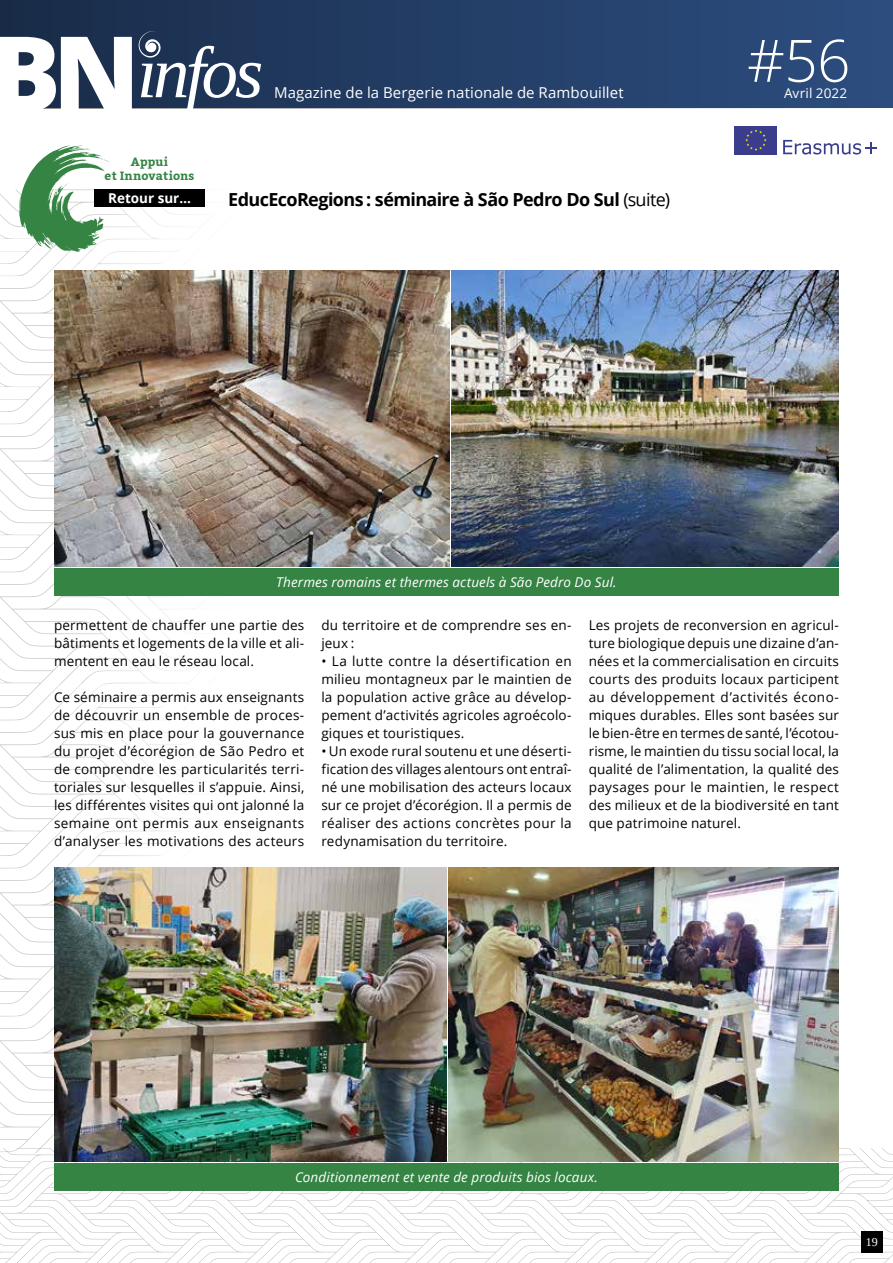
<style>
.page{position:relative;width:893px;height:1263px;background:#fff}
.page>*{position:absolute;margin:0;border:0;box-sizing:border-box;transform-origin:0 0}
.t1{font:800 104.55px "Open Sans";color:#fff}
.t2{font:300 58.5px "Open Sans";color:#fff}
.t3{font:700 18px "Open Sans";letter-spacing:-.035em;color:#000}
.t4{font:15px "Open Sans";letter-spacing:.005em;color:#fff}
.t5{font:13.5px/18px "Open Sans";letter-spacing:.015em;color:#000;text-align:justify}
.t6{font:italic 13.5px "Open Sans";letter-spacing:.01em;color:#fff}
.t7{font:700 13.5px "Open Sans";color:#fff}
.t8{font:13.5px "Open Sans";letter-spacing:.005em;color:#fff}
.t9{font:700 12px/14.4px "Kadwa";letter-spacing:.01em;color:#358444;text-align:center}
.t10{font:12px "Tinos";color:#fff}
.s1{font-weight:400}
</style>
<div class="page">
<div style="left:0;top:0;width:893px;height:108px;background:linear-gradient(to right,#192c49,#2d4e80)"></div>
<svg style="left:139px;top:31px;width:122px;height:78px"></svg>
<svg style="left:0;top:189px;width:304px;height:444px"></svg>
<svg style="left:0;top:604px;width:16px;height:29px"></svg>
<svg style="left:0;top:633px;width:191px;height:415px"></svg>
<svg style="left:0;top:1048px;width:893px;height:215px"></svg>
<div style="left:94px;top:189px;width:111px;height:17px;background:#000"></div>
<svg style="left:19px;top:145px;width:91px;height:107px"></svg>
<div style="left:54px;top:569px;width:785px;height:27px;background:#358444"></div>
<div style="left:54px;top:1163px;width:785px;height:28px;background:#358444"></div>
<div style="left:735px;top:126px;width:42px;height:28px;background:#3a3d8c"></div>
<svg style="left:745px;top:129px;width:22px;height:22px"></svg>
<svg style="left:783px;top:140px;width:93px;height:15px"></svg>
<img style="left:449px;top:867px;width:390px;height:294px">
<img style="left:54px;top:867px;width:392px;height:294px">
<img style="left:452px;top:270px;width:387px;height:296px">
<img style="left:54px;top:270px;width:395px;height:297px">
<h1 class="t1" style="left:-10px;top:-6px;width:151px">BN</h1>
<p class="t9" style="left:105px;top:154px;width:91px">Appui<br>et Innovations</p>
<p class="t7" style="left:108px;top:189px;width:84px">Retour sur…</p>
<p class="t4" style="left:274px;top:82px;width:351px">Magazine de la Bergerie nationale de Rambouillet</p>
<h3 class="t3" style="left:228px;top:187px;width:443px">EducEcoRegions : séminaire à São Pedro Do Sul <span class="s1">(suite)</span></h3>
<h2 class="t2" style="left:747px;top:20px;width:105px">#56</h2>
<p class="t8" style="left:784px;top:84px;width:65px">Avril 2022</p>
<p class="t6" style="left:276px;top:573px;width:342px">Thermes romains et thermes actuels à São Pedro Do Sul.</p>
<p class="t5" style="left:54px;top:616px;width:252px">permettent de chauffer une partie des bâtiments et logements de la ville et ali&shy;mentent en eau le réseau local.</p>
<p class="t5" style="left:54px;top:688px;width:252px">Ce séminaire a permis aux enseignants de découvrir un ensemble de proces&shy;sus mis en place pour la gouvernance du projet d’écorégion de São Pedro et de comprendre les particularités terri&shy;toriales sur lesquelles il s’appuie. Ainsi, les différentes visites qui ont jalonné la semaine ont permis aux enseignants d’analyser les motivations des acteurs</p>
<p class="t5" style="left:321px;top:616px;width:252px">du territoire et de comprendre ses en&shy;jeux :</p>
<p class="t5" style="left:321px;top:652px;width:252px">• La lutte contre la désertification en milieu montagneux par le maintien de la population active grâce au dévelop&shy;pement d’activités agricoles agroécolo&shy;giques et touristiques.</p>
<p class="t5" style="left:321px;top:742px;width:252px">• Un exode rural soutenu et une déserti&shy;fication des villages alentours ont entraî&shy;né une mobilisation des acteurs locaux sur ce projet d’écorégion. Il a permis de réaliser des actions concrètes pour la redynamisation du territoire.</p>
<p class="t5" style="left:589px;top:616px;width:252px">Les projets de reconversion en agricul&shy;ture biologique depuis une dizaine d’an&shy;nées et la commercialisation en circuits courts des produits locaux participent au développement d’activités écono&shy;miques durables. Elles sont basées sur le bien-être en termes de santé, l’écotou&shy;risme, le maintien du tissu social local, la qualité de l’alimentation, la qualité des paysages pour le maintien, le respect des milieux et de la biodiversité en tant que patrimoine naturel.</p>
<p class="t6" style="left:295px;top:1168px;width:304px">Conditionnement et vente de produits bios locaux.</p>
<p class="t10" style="left:866px;top:1234px;width:13px">19</p>
</div>
